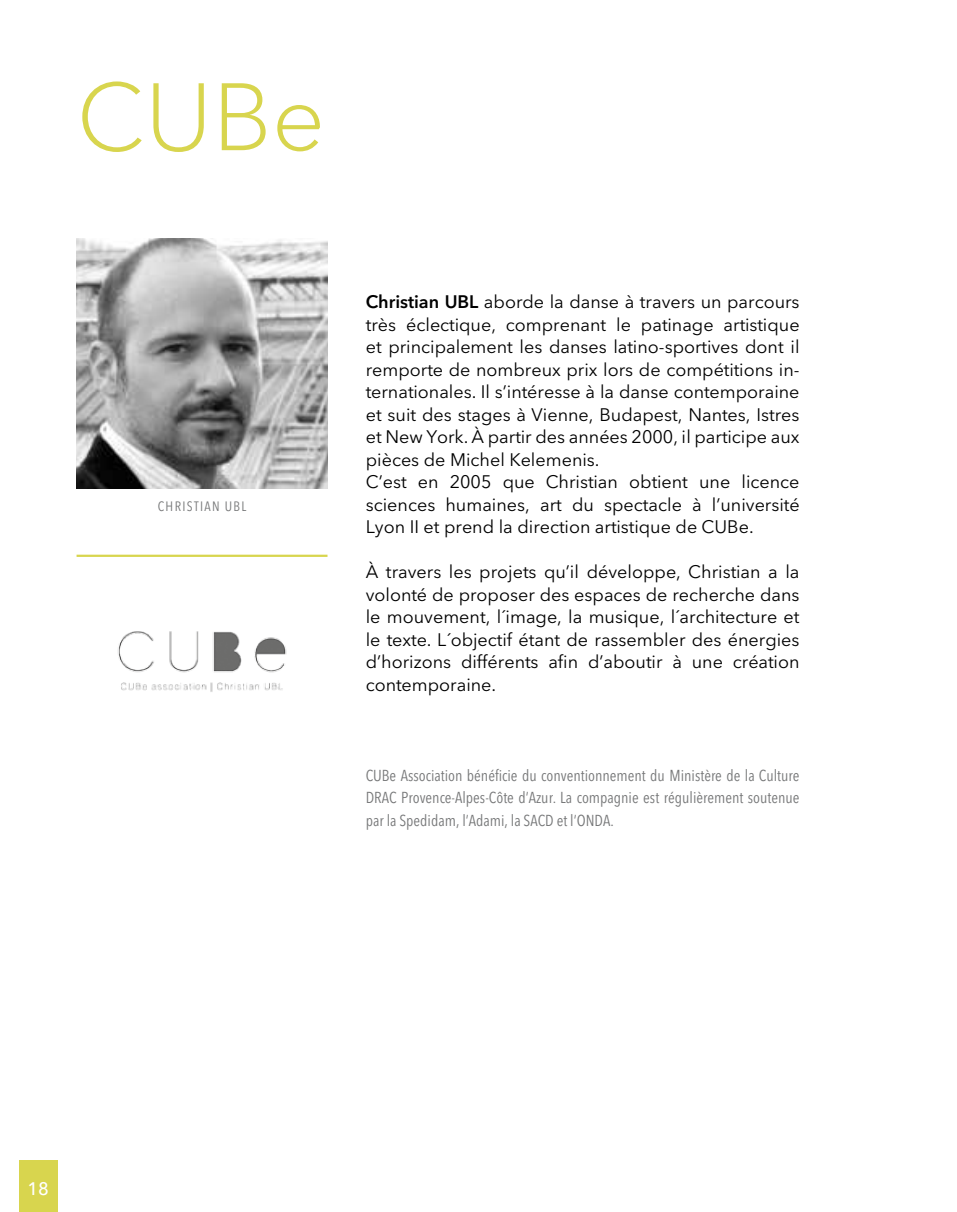
<style>
.page{position:relative;width:957px;height:1212px;background:#fff}
.page>*{position:absolute;margin:0;border:0;box-sizing:border-box;transform-origin:0 0}
.t1{font:300 94.5px "Avenir Next LT Pro";color:#d8d54e}
.t2{font:18px/22.5px "Avenir Next LT Pro";color:#000}
.t3{font:500 18px "Avenir Next LT Pro";color:#fff}
.t4{font:condensed 15.75px/22.5px "Avenir Next";color:#767778;text-align:justify}
.t5{font:condensed 13.5px "Avenir Next";letter-spacing:.1em;color:#767778}
.s1{font-weight:600}
</style>
<div class="page">
<div style="left:19px;top:1160px;width:38px;height:52px;background:#d8d54e"></div>
<img style="left:77px;top:239px;width:250px;height:249px">
<hr style="left:77px;top:555px;width:250px;height:2px;background:#d8d54e">
<img style="left:118px;top:631px;width:169px;height:61px">
<h1 class="t1" style="left:77px;top:38px;width:250px">CUBe</h1>
<p class="t5" style="left:158px;top:498px;width:90px">CHRISTIAN UBL</p>
<p class="t2" style="left:366px;top:290px;width:435px"><span class="s1">Christian UBL</span> aborde la danse à travers un parcours très éclectique, comprenant le patinage artistique et principalement les danses latino-sportives dont il remporte de nombreux prix lors de compétitions in&shy;ternationales. Il s’intéresse à la danse contemporaine et suit des stages à Vienne, Budapest, Nantes, Istres et New York. À partir des années 2000, il participe aux pièces de Michel Kelemenis.<br>C’est en 2005 que Christian obtient une licence sciences humaines, art du spectacle à l’université Lyon II et prend la direction artistique de CUBe.</p>
<p class="t2" style="left:366px;top:560px;width:435px;text-align:justify">À travers les projets qu’il développe, Christian a la volonté de proposer des espaces de recherche dans le mouvement, l´image, la musique, l´architecture et le texte. L´objectif étant de rassembler des énergies d’horizons différents afin d’aboutir à une création contemporaine.</p>
<p class="t4" style="left:366px;top:764px;width:435px">CUBe Association bénéficie du conventionnement du Ministère de la Culture DRAC Provence-Alpes-Côte d’Azur. La compagnie est régulièrement soutenue par la Spedidam, l’Adami, la SACD et l’ONDA.</p>
<p class="t3" style="left:28px;top:1173px;width:23px">18</p>
</div>
